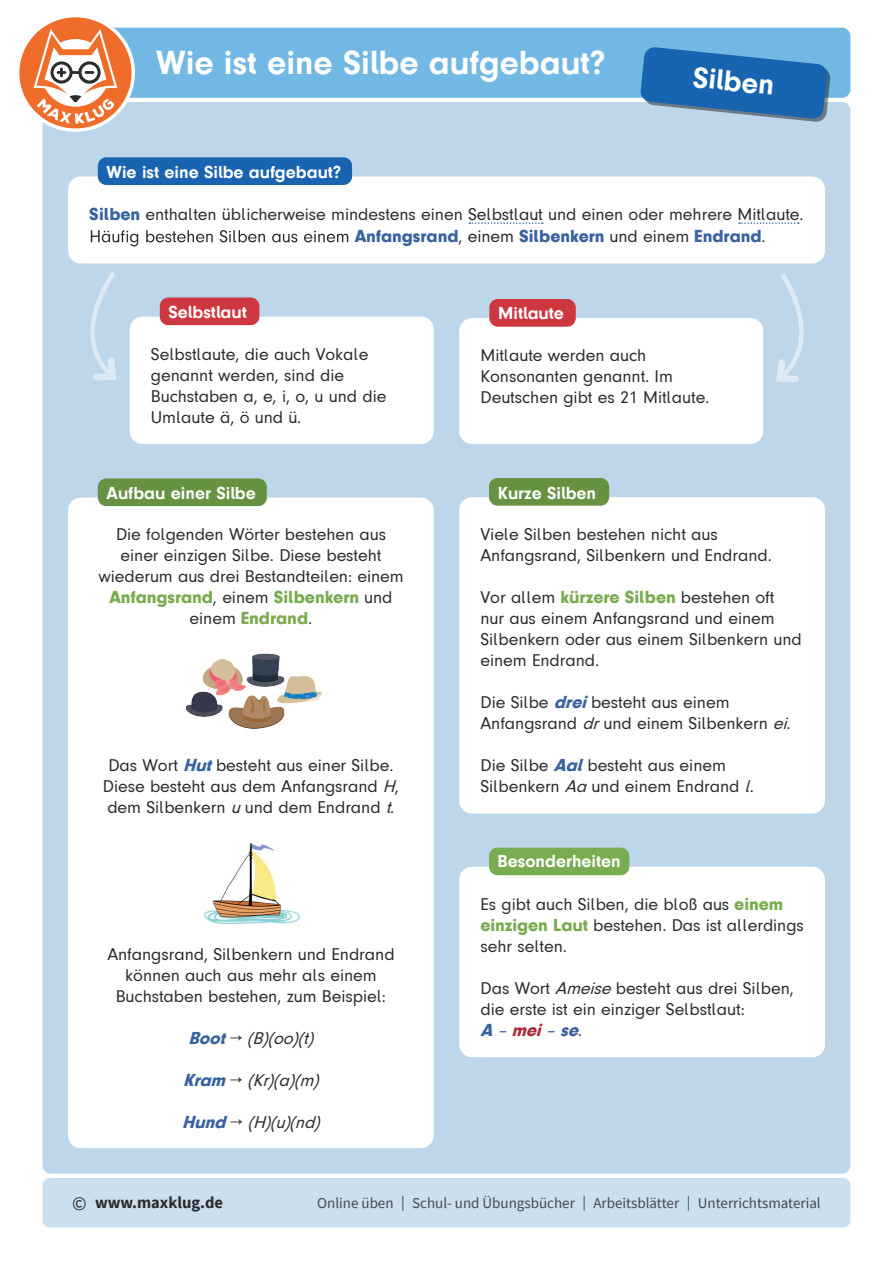
<style>
.page{position:relative;width:893px;height:1263px;background:#fff}
.page>*{position:absolute;margin:0;border:0;box-sizing:border-box;transform-origin:0 0}
.t1{font:700 34.5px "Mk Druckschrift N";color:#fff}
.t2{font:700 30px "Mk Druckschrift N";color:#fff}
.t3{font:18px/21px "Mk Druckschrift N";letter-spacing:-.005em;color:#292c2f}
.t4{font:700 18px "Mk Druckschrift N";color:#fff}
.t5{font:italic 18px "Mk Druckschrift N";color:#292c2f}
.t6{font:18px "Mk Druckschrift N bl";letter-spacing:-.005em;color:#3962a1}
.t7{font:18px/21px "Mk Druckschrift N bl";letter-spacing:-.005em;color:#79ac51;text-align:center}
.t8{font:italic 18px "Mk Druckschrift N bl";color:#3962a1}
.t9{font:700 16.5px "Source Sans Pro";color:#292c2f}
.t10{font:15px "Source Sans Pro";color:#47474a}
.s1{font-family:"Mk Druckschrift N bl";color:#3962a1}
.s2{font-family:"Mk Druckschrift N";color:#292c2f}
.s3{font-family:"Mk Druckschrift N bl";font-style:italic;color:#3962a1}
.s4{font-style:italic}
.s5{font-style:normal}
.s6{font-family:"Mk Druckschrift N bl";color:#79ac51}
.s7{font-family:"Mk Druckschrift N"}
.s8{color:#ac2b38}
.s9{font-family:"Mk Druckschrift N";font-style:normal;color:#292c2f}
.s10{font-weight:400;font-size:19.5px}
</style>
<div class="page">
<div style="left:43px;top:102px;width:807px;height:1072px;background:#bdd6ea;border-radius:9px"></div>
<div style="left:75px;top:28px;width:775px;height:70px;background:#72b8e5;border-radius:9px"></div>
<svg style="left:640px;top:47px;width:191px;height:75px"></svg>
<div style="left:43px;top:1178px;width:807px;height:49px;background:#ccdfee;border-radius:7px"></div>
<svg style="left:19px;top:17px;width:116px;height:115px"></svg>
<div style="left:68px;top:176px;width:757px;height:87px;background:#fff;border-radius:13px"></div>
<div style="left:68px;top:498px;width:366px;height:650px;background:#fff;border-radius:13px"></div>
<div style="left:98px;top:157px;width:254px;height:28px;background:#1964b0;border-radius:9px"></div>
<div style="left:98px;top:478px;width:169px;height:28px;background:#679241;border-radius:9px"></div>
<div style="left:459px;top:318px;width:304px;height:126px;background:#fff;border-radius:13px"></div>
<div style="left:489px;top:299px;width:87px;height:28px;background:#cf3740;border-radius:9px"></div>
<div style="left:130px;top:317px;width:304px;height:127px;background:#fff;border-radius:13px"></div>
<div style="left:160px;top:297px;width:99px;height:28px;background:#cf3740;border-radius:9px"></div>
<svg style="left:91px;top:230px;width:257px;height:16px"></svg>
<svg style="left:776px;top:274px;width:28px;height:109px"></svg>
<svg style="left:469px;top:222px;width:74px;height:2px"></svg>
<svg style="left:739px;top:222px;width:60px;height:2px"></svg>
<svg style="left:90px;top:272px;width:26px;height:109px"></svg>
<div style="left:459px;top:497px;width:366px;height:316px;background:#fff;border-radius:13px"></div>
<div style="left:489px;top:478px;width:120px;height:28px;background:#679241;border-radius:9px"></div>
<div style="left:459px;top:867px;width:366px;height:190px;background:#fff;border-radius:13px"></div>
<div style="left:489px;top:847px;width:140px;height:28px;background:#79ac51;border-radius:9px"></div>
<img style="left:204px;top:844px;width:96px;height:80px">
<img style="left:186px;top:653px;width:135px;height:76px">
<h1 class="t1" style="left:156px;top:44px;width:451px">Wie ist eine Silbe aufgebaut?</h1>
<p class="t4" style="left:107px;top:162px;width:236px">Wie ist eine Silbe aufgebaut?</p>
<h2 class="t2" style="left:695px;top:60px;width:83px;rotate:6deg">Silben</h2>
<p class="t3" style="left:89px;top:204px;width:716px"><span class="s1">Silben</span> enthalten üblicherweise mindestens einen Selbstlaut und einen oder mehrere Mitlaute.</p>
<p class="t6" style="left:355px;top:226px;width:412px">Anfangsrand<span class="s2">, einem</span> Silbenkern <span class="s2">und einem</span> Endrand<span class="s2">.</span></p>
<p class="t4" style="left:169px;top:302px;width:80px">Selbstlaut</p>
<p class="t3" style="left:151px;top:344px;width:237px">Selbstlaute, die auch Vokale genannt werden, sind die<br>Buchstaben a, e, i, o, u und die<br>Umlaute ä, ö und ü.</p>
<p class="t4" style="left:107px;top:483px;width:151px">Aufbau einer Silbe</p>
<p class="t3" style="left:98px;top:524px;width:307px;text-align:center">Die folgenden Wörter bestehen aus einer einzigen Silbe. Diese besteht wiederum aus drei Bestandteilen: einem</p>
<p class="t7" style="left:109px;top:587px;width:285px">Anfangsrand<span class="s2">, einem</span> Silbenkern <span class="s2">und einem</span> Endrand<span class="s2">.</span></p>
<p class="t3" style="left:103px;top:755px;width:299px;text-align:center">Das Wort <span class="s3">Hut</span>besteht aus einer Silbe.<br>Diese besteht aus dem Anfangsrand <span class="s4">H</span>, dem Silbenkern <span class="s4">u</span>und dem Endrand <span class="s4">t</span>.</p>
<p class="t3" style="left:107px;top:944px;width:289px;text-align:center">Anfangsrand, Silbenkern und Endrand können auch aus mehr als einem<br>Buchstaben bestehen, zum Beispiel:</p>
<p class="t5" style="left:189px;top:1029px;width:132px"><span class="s1">Boot</span> <span class="s5">→</span> (B)(oo)(t)</p>
<p class="t5" style="left:183px;top:1071px;width:143px"><span class="s1">Kram</span> <span class="s5">→</span> (Kr)(a)(m)</p>
<p class="t5" style="left:182px;top:1113px;width:144px"><span class="s1">Hund</span> <span class="s5">→</span> (H)(u)(nd)</p>
<p class="t4" style="left:498px;top:303px;width:67px">Mitlaute</p>
<p class="t3" style="left:480px;top:345px;width:230px">Mitlaute werden auch<br>Konsonanten genannt. Im<br>Deutschen gibt es 21 Mitlaute.</p>
<p class="t4" style="left:498px;top:483px;width:100px">Kurze Silben</p>
<p class="t3" style="left:480px;top:524px;width:293px">Viele Silben bestehen nicht aus<br>Anfangsrand, Silbenkern und Endrand.</p>
<p class="t3" style="left:480px;top:587px;width:323px">Vor allem <span class="s6">kürzere Silben</span> bestehen oft nur aus einem Anfangsrand und einem<br>Silbenkern oder aus einem Silbenkern und einem Endrand.</p>
<p class="t3" style="left:480px;top:692px;width:313px">Die Silbe <span class="s3">drei</span>besteht aus einem<br>Anfangsrand <span class="s4">dr</span>und einem Silbenkern <span class="s4">ei</span>.</p>
<p class="t3" style="left:480px;top:755px;width:276px">Die Silbe <span class="s3">Aal</span>besteht aus einem<br>Silbenkern <span class="s4">Aa</span>und einem Endrand <span class="s4">l</span>.</p>
<p class="t4" style="left:497px;top:851px;width:125px">Besonderheiten</p>
<p class="t3" style="left:480px;top:894px;width:325px">Es gibt auch Silben, die bloß aus <span class="s6">einem einzigen Laut</span> bestehen. Das ist allerdings sehr selten.</p>
<p class="t3" style="left:480px;top:978px;width:315px">Das Wort <span class="s4">Ameise</span>besteht aus drei Silben, die erste ist ein einziger Selbstlaut:</p>
<p class="t8" style="left:480px;top:1020px;width:104px">A <span class="s7">–</span> <span class="s8">mei</span> <span class="s7">–</span> se<span class="s9">.</span></p>
<p class="t9" style="left:72px;top:1191px;width:152px"><span class="s10">©</span> www.maxklug.de</p>
<p class="t10" style="left:317px;top:1194px;width:505px">Online üben | Schul- und Übungsbücher | Arbeitsblätter | Unterrichtsmaterial</p>
</div>
